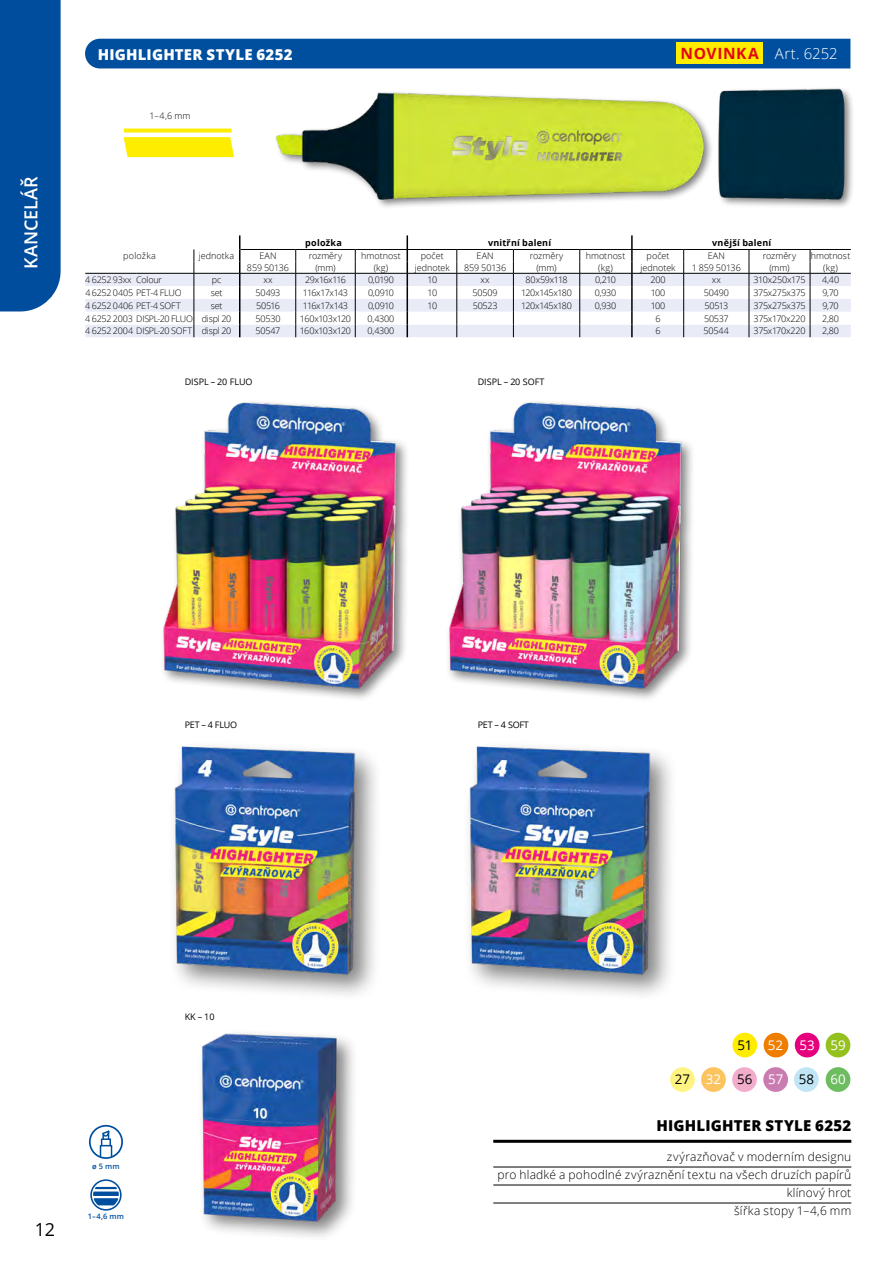
<style>
.page{position:relative;width:893px;height:1263px;background:#fff}
.page>*{position:absolute;margin:0;border:0;box-sizing:border-box;transform-origin:0 0}
.t1{font:600 18px "Open Sans";color:#fff}
.t2{font:18px "Open Sans";color:#000}
.t3{font:700 15.45px "Open Sans";letter-spacing:.035em;color:#e30613}
.t4{font:800 15px "Open Sans";letter-spacing:.015em;color:#fff}
.t5{font:800 15px "Open Sans";letter-spacing:.015em;color:#000}
.t6{font:300 15px "Open Sans";letter-spacing:.005em;color:#fff}
.t7{font:13.35px "Open Sans";color:#000}
.t8{font:13.35px "Open Sans";color:#fff}
.t9{font:300 12px/18px "Open Sans";letter-spacing:.015em;color:#000;text-align:right}
.t10{font:300 9px "Open Sans";letter-spacing:-.025em;color:#000}
.t11{font:300 9px "Open Sans";color:#000}
.t12{font:9px "Open Sans";color:#000}
.t13{font:700 9px "Open Sans";letter-spacing:.025em;color:#000}
.t14{font:300 9px "Open Sans";letter-spacing:.025em;color:#000}
.t15{font:600 7.5px "Open Sans";color:#004f9f}
.s1{color:#000}
.s2{color:#fff}
</style>
<div class="page">
<div style="left:85px;top:39px;width:765px;height:29px;background:#004f9f"></div>
<img style="left:718px;top:88px;width:135px;height:119px">
<div style="left:167px;top:739px;width:216px;height:263px;background:#000;opacity:.5"></div>
<img style="left:167px;top:739px;width:216px;height:244px">
<div style="left:197px;top:1028px;width:162px;height:214px;background:#000;opacity:.5"></div>
<img style="left:197px;top:1028px;width:162px;height:195px">
<div style="left:462px;top:739px;width:215px;height:263px;background:#000;opacity:.5"></div>
<img style="left:462px;top:739px;width:215px;height:244px">
<div style="left:160px;top:398px;width:250px;height:304px;background:#000;opacity:.5"></div>
<img style="left:160px;top:398px;width:248px;height:293px">
<div style="left:445px;top:398px;width:250px;height:304px;background:#000;opacity:.5"></div>
<img style="left:445px;top:398px;width:250px;height:293px">
<hr style="left:493px;top:1140px;width:358px;height:3px;background:#000">
<hr style="left:493px;top:1167px;width:358px;height:1px;background:#000">
<hr style="left:493px;top:1185px;width:358px;height:1px;background:#000">
<hr style="left:493px;top:1203px;width:358px;height:1px;background:#000">
<div style="left:763px;top:1067px;width:25px;height:25px;background:#ca7cb1;border-radius:50%"></div>
<div style="left:732px;top:1067px;width:25px;height:25px;background:#f2adcd;border-radius:50%"></div>
<div style="left:701px;top:1067px;width:25px;height:25px;background:#fcc45f;border-radius:50%"></div>
<div style="left:670px;top:1067px;width:25px;height:25px;background:#fff482;border-radius:50%"></div>
<div style="left:794px;top:1067px;width:25px;height:25px;background:#c0e6f6;border-radius:50%"></div>
<div style="left:826px;top:1067px;width:24px;height:25px;background:#6dbc60;border-radius:50%"></div>
<div style="left:732px;top:1033px;width:25px;height:24px;background:#ffed00;border-radius:50%"></div>
<div style="left:764px;top:1033px;width:24px;height:24px;background:#ef7d00;border-radius:50%"></div>
<div style="left:795px;top:1033px;width:24px;height:24px;background:#e6007d;border-radius:50%"></div>
<div style="left:826px;top:1033px;width:24px;height:24px;background:#95c11f;border-radius:50%"></div>
<img style="left:275px;top:92px;width:437px;height:115px">
<svg style="left:85px;top:235px;width:766px;height:102px"></svg>
<hr style="left:407px;top:249px;width:50px;height:1px;background:#000">
<hr style="left:457px;top:249px;width:56px;height:1px;background:#000">
<hr style="left:513px;top:249px;width:67px;height:1px;background:#000">
<hr style="left:580px;top:249px;width:52px;height:1px;background:#000">
<hr style="left:632px;top:249px;width:52px;height:1px;background:#000">
<hr style="left:684px;top:249px;width:65px;height:1px;background:#000">
<hr style="left:749px;top:249px;width:61px;height:1px;background:#000">
<hr style="left:810px;top:249px;width:41px;height:1px;background:#000">
<svg style="left:123px;top:129px;width:112px;height:28px"></svg>
<svg style="left:90px;top:1179px;width:32px;height:31px"></svg>
<svg style="left:89px;top:1125px;width:34px;height:34px"></svg>
<div style="left:676px;top:43px;width:87px;height:21px;background:#ffed00"></div>
<div style="left:0;top:0;width:61px;height:311px;background:#004d9d"></div>
<h1 class="t1" style="left:19px;top:269px;width:94px;rotate:-90deg">KANCELÁŘ</h1>
<h2 class="t3" style="left:681px;top:42px;width:80px">NOVINKA</h2>
<h3 class="t4" style="left:98px;top:43px;width:196px">HIGHLIGHTER STYLE 6252</h3>
<h3 class="t6" style="left:775px;top:43px;width:64px">Art. 6252</h3>
<p class="t10" style="left:150px;top:109px;width:42px">1–4,6 mm</p>
<p class="t13" style="left:305px;top:236px;width:38px">položka</p>
<p class="t13" style="left:488px;top:236px;width:65px">vnitřní balení</p>
<p class="t13" style="left:712px;top:236px;width:61px">vnější balení</p>
<p class="t14" style="left:123px;top:249px;width:34px">položka</p>
<p class="t11" style="left:199px;top:249px;width:37px">jednotka</p>
<p class="t10" style="left:259px;top:250px;width:19px">EAN</p>
<p class="t11" style="left:309px;top:250px;width:35px">rozměry</p>
<p class="t11" style="left:361px;top:250px;width:41px">hmotnost</p>
<p class="t10" style="left:421px;top:250px;width:24px">počet</p>
<p class="t10" style="left:476px;top:250px;width:19px">EAN</p>
<p class="t11" style="left:530px;top:250px;width:35px">rozměry</p>
<p class="t11" style="left:586px;top:250px;width:41px">hmotnost</p>
<p class="t10" style="left:647px;top:250px;width:24px">počet</p>
<p class="t10" style="left:708px;top:250px;width:19px">EAN</p>
<p class="t11" style="left:763px;top:250px;width:35px">rozměry</p>
<p class="t11" style="left:811px;top:250px;width:41px">hmotnost</p>
<p class="t10" style="left:247px;top:261px;width:44px">859 50136</p>
<p class="t10" style="left:315px;top:261px;width:22px">(mm)</p>
<p class="t10" style="left:374px;top:261px;width:16px">(kg)</p>
<p class="t11" style="left:415px;top:261px;width:37px">jednotek</p>
<p class="t10" style="left:464px;top:261px;width:44px">859 50136</p>
<p class="t10" style="left:536px;top:261px;width:22px">(mm)</p>
<p class="t10" style="left:598px;top:261px;width:16px">(kg)</p>
<p class="t11" style="left:640px;top:261px;width:37px">jednotek</p>
<p class="t10" style="left:692px;top:261px;width:51px">1 859 50136</p>
<p class="t10" style="left:769px;top:261px;width:22px">(mm)</p>
<p class="t10" style="left:823px;top:261px;width:16px">(kg)</p>
<p class="t10" style="left:85px;top:274px;width:78px">4 6252 93xx Colour</p>
<p class="t10" style="left:212px;top:274px;width:11px">pc</p>
<p class="t10" style="left:264px;top:274px;width:11px">xx</p>
<p class="t10" style="left:305px;top:274px;width:43px">29x16x116</p>
<p class="t10" style="left:368px;top:274px;width:27px">0,0190</p>
<p class="t10" style="left:428px;top:274px;width:11px">10</p>
<p class="t10" style="left:481px;top:274px;width:11px">xx</p>
<p class="t10" style="left:526px;top:274px;width:43px">80x59x118</p>
<p class="t10" style="left:595px;top:274px;width:23px">0,210</p>
<p class="t10" style="left:651px;top:274px;width:17px">200</p>
<p class="t10" style="left:712px;top:274px;width:11px">xx</p>
<p class="t10" style="left:754px;top:274px;width:53px">310x250x175</p>
<p class="t10" style="left:822px;top:274px;width:19px">4,40</p>
<p class="t10" style="left:85px;top:287px;width:98px">4 6252 0405 PET-4 FLUO</p>
<p class="t10" style="left:211px;top:287px;width:13px">set</p>
<p class="t10" style="left:256px;top:287px;width:26px">50493</p>
<p class="t10" style="left:303px;top:287px;width:47px">116x17x143</p>
<p class="t10" style="left:368px;top:287px;width:28px">0,0910</p>
<p class="t10" style="left:428px;top:287px;width:11px">10</p>
<p class="t10" style="left:473px;top:287px;width:26px">50509</p>
<p class="t10" style="left:521px;top:287px;width:52px">120x145x180</p>
<p class="t10" style="left:595px;top:287px;width:23px">0,930</p>
<p class="t10" style="left:651px;top:287px;width:16px">100</p>
<p class="t10" style="left:704px;top:287px;width:27px">50490</p>
<p class="t10" style="left:753px;top:287px;width:54px">375x275x375</p>
<p class="t10" style="left:822px;top:287px;width:18px">9,70</p>
<p class="t10" style="left:85px;top:299px;width:97px">4 6252 0406 PET-4 SOFT</p>
<p class="t10" style="left:211px;top:299px;width:13px">set</p>
<p class="t10" style="left:256px;top:299px;width:25px">50516</p>
<p class="t10" style="left:303px;top:299px;width:47px">116x17x143</p>
<p class="t10" style="left:368px;top:299px;width:28px">0,0910</p>
<p class="t10" style="left:428px;top:299px;width:11px">10</p>
<p class="t10" style="left:473px;top:299px;width:26px">50523</p>
<p class="t10" style="left:521px;top:299px;width:52px">120x145x180</p>
<p class="t10" style="left:595px;top:299px;width:23px">0,930</p>
<p class="t10" style="left:651px;top:299px;width:16px">100</p>
<p class="t10" style="left:704px;top:299px;width:25px">50513</p>
<p class="t10" style="left:753px;top:299px;width:54px">375x275x375</p>
<p class="t10" style="left:822px;top:299px;width:18px">9,70</p>
<p class="t10" style="left:85px;top:312px;width:147px">4 6252 2003 DISPL-20 FLUO displ 20</p>
<p class="t10" style="left:256px;top:312px;width:26px">50530</p>
<p class="t10" style="left:300px;top:312px;width:53px">160x103x120</p>
<p class="t10" style="left:368px;top:312px;width:28px">0,4300</p>
<p class="t10" style="left:655px;top:312px;width:7px">6</p>
<p class="t10" style="left:704px;top:312px;width:26px">50537</p>
<p class="t10" style="left:754px;top:312px;width:53px">375x170x220</p>
<p class="t10" style="left:822px;top:312px;width:18px">2,80</p>
<p class="t10" style="left:85px;top:325px;width:147px">4 6252 2004 DISPL-20 SOFT displ 20</p>
<p class="t10" style="left:256px;top:325px;width:26px">50547</p>
<p class="t10" style="left:300px;top:325px;width:53px">160x103x120</p>
<p class="t10" style="left:368px;top:325px;width:28px">0,4300</p>
<p class="t10" style="left:655px;top:325px;width:7px">6</p>
<p class="t10" style="left:704px;top:325px;width:27px">50544</p>
<p class="t10" style="left:754px;top:325px;width:53px">375x170x220</p>
<p class="t10" style="left:822px;top:325px;width:18px">2,80</p>
<p class="t12" style="left:185px;top:376px;width:69px">DISPL – 20 FLUO</p>
<p class="t12" style="left:478px;top:376px;width:68px">DISPL – 20 SOFT</p>
<p class="t12" style="left:185px;top:718px;width:54px">PET – 4 FLUO</p>
<p class="t12" style="left:478px;top:718px;width:53px">PET – 4 SOFT</p>
<h1 class="t2" style="left:35px;top:1216px;width:22px">12</h1>
<p class="t15" style="left:92px;top:1160px;width:29px">ø 5 mm</p>
<p class="t15" style="left:88px;top:1211px;width:38px">1–4,6 mm</p>
<p class="t12" style="left:185px;top:1011px;width:31px">KK – 10</p>
<h3 class="t8" style="left:737px;top:1036px;width:110px"><span class="s1">51</span> 52 53 59</h3>
<h3 class="t7" style="left:675px;top:1070px;width:172px">27 <span class="s2">32</span> 56 <span class="s2">57</span> 58 <span class="s2">60</span></h3>
<h3 class="t5" style="left:656px;top:1114px;width:196px">HIGHLIGHTER STYLE 6252</h3>
<h3 class="t9" style="left:497px;top:1147px;width:355px">zvýrazňovač v moderním designu<br>pro hladké a pohodlné zvýraznění textu na všech druzích papírů klínový hrot<br>šířka stopy 1–4,6 mm</h3>
</div>
